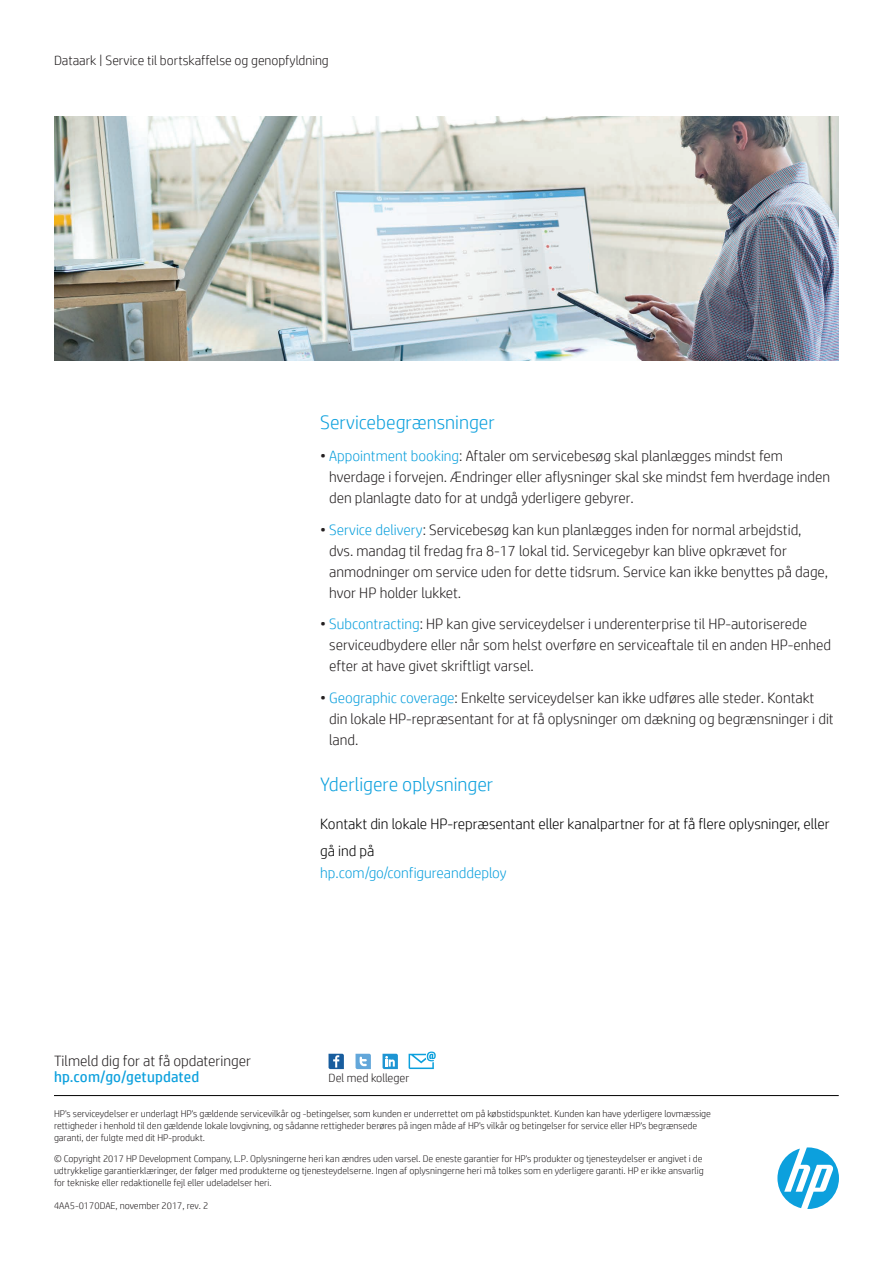
<style>
.page{position:relative;width:893px;height:1263px;background:#fff}
.page>*{position:absolute;margin:0;border:0;box-sizing:border-box;transform-origin:0 0}
.t1{font:300 19.5px "HP Simplified";color:#0ca0dd}
.t2{font:300 15px/21px "HP Simplified";color:#231f20}
.t3{font:300 15px/27px "HP Simplified";color:#000}
.t4{font:300 15px "HP Simplified";color:#0ca0dd}
.t5{font:15px "HP Simplified";letter-spacing:.01em;color:#0ca0dd}
.t6{font:300 13.5px "HP Simplified";color:#231f20}
.t7{font:300 12px "HP Simplified";color:#231f20}
.t8{font:300 9.75px/12px "HP Simplified";color:#231f20}
.s1{color:#0ca0dd}
</style>
<div class="page">
<img style="left:54px;top:117px;width:785px;height:243px">
<hr style="left:54px;top:1095px;width:785px;height:1px;background:#000">
<svg style="left:777px;top:1147px;width:62px;height:62px"></svg>
<svg style="left:329px;top:1054px;width:15px;height:15px"></svg>
<svg style="left:356px;top:1054px;width:15px;height:15px"></svg>
<svg style="left:383px;top:1054px;width:15px;height:15px"></svg>
<svg style="left:409px;top:1051px;width:27px;height:18px"></svg>
<p class="t6" style="left:54px;top:51px;width:276px">Dataark | Service til bortskaffelse og genopfyldning</p>
<p class="t2" style="left:54px;top:1049px;width:199px">Tilmeld dig for at få opdateringer</p>
<p class="t5" style="left:54px;top:1067px;width:147px">hp.com/go/getupdated</p>
<h1 class="t1" style="left:320px;top:409px;width:176px">Servicebegrænsninger</h1>
<p class="t2" style="left:329px;top:445px;width:502px;text-indent:-9px">• <span class="s1">Appointment booking</span>: Aftaler om servicebesøg skal planlægges mindst fem hverdage i forvejen. Ændringer eller aflysninger skal ske mindst fem hverdage inden den planlagte dato for at undgå yderligere gebyrer.</p>
<p class="t2" style="left:329px;top:518px;width:500px;text-indent:-9px">• <span class="s1">Service delivery</span>: Servicebesøg kan kun planlægges inden for normal arbejdstid, dvs. mandag til fredag fra 8-17 lokal tid. Servicegebyr kan blive opkrævet for anmodninger om service uden for dette tidsrum. Service kan ikke benyttes på dage, hvor HP holder lukket.</p>
<p class="t2" style="left:329px;top:613px;width:503px;text-indent:-9px">• <span class="s1">Subcontracting</span>: HP kan give serviceydelser i underenterprise til HP-autoriserede serviceudbydere eller når som helst overføre en serviceaftale til en anden HP-enhed efter at have givet skriftligt varsel.</p>
<p class="t2" style="left:329px;top:687px;width:506px;text-indent:-9px">• <span class="s1">Geographic coverage</span>: Enkelte serviceydelser kan ikke udføres alle steder. Kontakt din lokale HP-repræsentant for at få oplysninger om dækning og begrænsninger i dit land.</p>
<h1 class="t1" style="left:320px;top:771px;width:175px">Yderligere oplysninger</h1>
<p class="t3" style="left:320px;top:810px;width:511px">Kontakt din lokale HP-repræsentant eller kanalpartner for at få flere oplysninger, eller gå ind på</p>
<p class="t4" style="left:320px;top:863px;width:188px">hp.com/go/configureanddeploy</p>
<p class="t7" style="left:328px;top:1070px;width:82px">Del med kolleger</p>
<p class="t8" style="left:54px;top:1107px;width:658px">HP's serviceydelser er underlagt HP's gældende servicevilkår og -betingelser, som kunden er underrettet om på købstidspunktet. Kunden kan have yderligere lovmæssige rettigheder i henhold til den gældende lokale lovgivning, og sådanne rettigheder berøres på ingen måde af HP's vilkår og betingelser for service eller HP's begrænsede garanti, der fulgte med dit HP-produkt.</p>
<p class="t8" style="left:54px;top:1152px;width:651px;text-align:justify">© Copyright 2017 HP Development Company, L.P. Oplysningerne heri kan ændres uden varsel. De eneste garantier for HP's produkter og tjenesteydelser er angivet i de udtrykkelige garantierklæringer, der følger med produkterne og tjenesteydelserne. Ingen af oplysningerne heri må tolkes som en yderligere garanti. HP er ikke ansvarlig for tekniske eller redaktionelle fejl eller udeladelser heri.</p>
<p class="t8" style="left:54px;top:1199px;width:156px">4AA5-0170DAE, november 2017, rev. 2</p>
</div>
